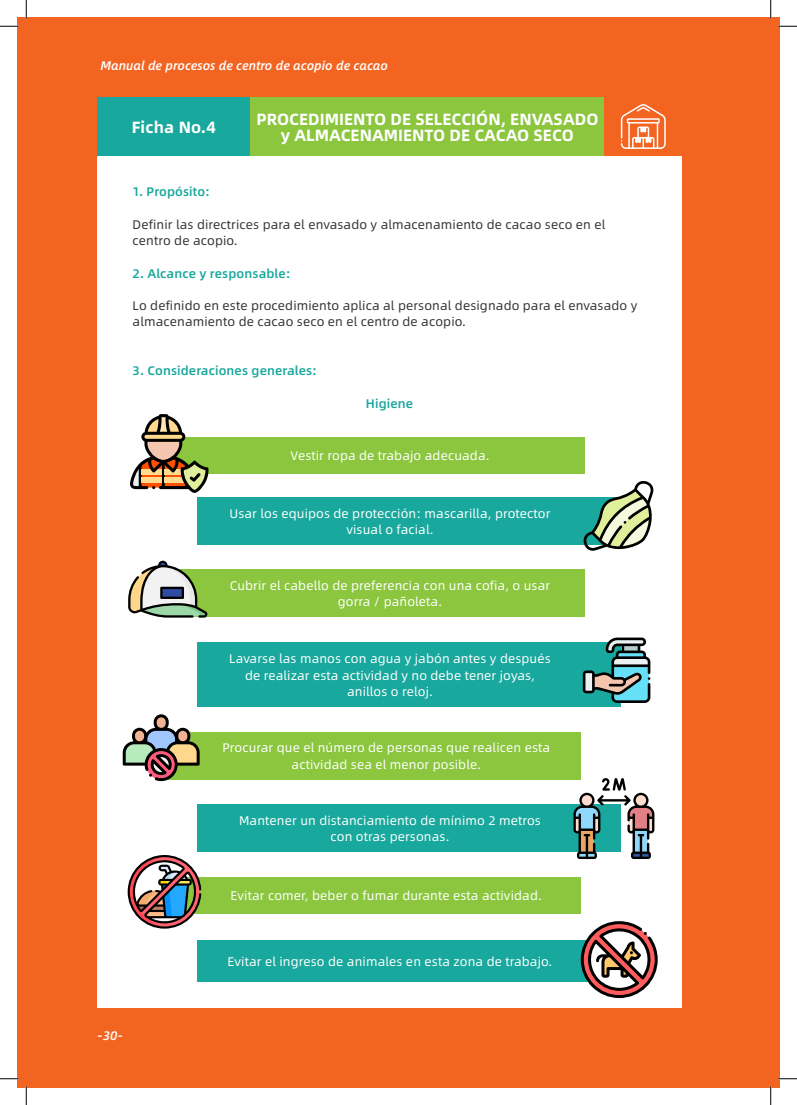
<style>
.page{position:relative;width:797px;height:1105px;background:#fff}
.page>*{position:absolute;margin:0;border:0;box-sizing:border-box;transform-origin:0 0}
.t1{font:700 16.25px/16.2px "Alibaba Sans";color:#fff;text-align:center}
.t2{font:12.5px/16.2px "Alibaba Sans";letter-spacing:.01em;color:#fff;text-align:center}
.t3{font:12.5px/16.2px "Alibaba Sans";letter-spacing:.01em;color:#313232}
.t4{font:italic 500 12.5px "Alibaba Sans";letter-spacing:.01em;color:#fff}
.t5{font:500 12.5px "Alibaba Sans";letter-spacing:.01em;color:#19a89d}
</style>
<div class="page">
<div style="left:17px;top:17px;width:753px;height:1070px;background:#f36421"></div>
<div style="left:97px;top:97px;width:585px;height:911px;background:#fff"></div>
<div style="left:97px;top:97px;width:153px;height:59px;background:#19a89d"></div>
<div style="left:250px;top:97px;width:354px;height:59px;background:#8bc63e"></div>
<div style="left:604px;top:93px;width:82px;height:63px;background:#f36421"></div>
<svg style="left:621px;top:104px;width:44px;height:45px"></svg>
<div style="left:175px;top:437px;width:409px;height:36px;background:#8bc63e"></div>
<div style="left:197px;top:498px;width:424px;height:47px;background:#19a89d"></div>
<div style="left:161px;top:569px;width:423px;height:48px;background:#8bc63e"></div>
<svg style="left:130px;top:414px;width:78px;height:79px"></svg>
<svg style="left:128px;top:561px;width:79px;height:57px"></svg>
<svg style="left:583px;top:481px;width:70px;height:70px"></svg>
<div style="left:197px;top:642px;width:424px;height:64px;background:#19a89d"></div>
<svg style="left:583px;top:637px;width:67px;height:66px"></svg>
<div style="left:157px;top:732px;width:424px;height:47px;background:#8bc63e"></div>
<svg style="left:123px;top:714px;width:77px;height:67px"></svg>
<div style="left:197px;top:804px;width:424px;height:48px;background:#19a89d"></div>
<svg style="left:573px;top:778px;width:81px;height:81px"></svg>
<div style="left:171px;top:877px;width:409px;height:36px;background:#8bc63e"></div>
<svg style="left:128px;top:855px;width:73px;height:74px"></svg>
<div style="left:197px;top:940px;width:424px;height:42px;background:#19a89d"></div>
<svg style="left:580px;top:921px;width:77px;height:77px"></svg>
<div style="left:770px;top:17px;width:9px;height:1070px;background:#f36421"></div>
<svg style="left:0;top:25px;width:19px;height:2px"></svg>
<svg style="left:778px;top:25px;width:19px;height:2px"></svg>
<svg style="left:0;top:1078px;width:19px;height:1px"></svg>
<svg style="left:778px;top:1078px;width:19px;height:1px"></svg>
<svg style="left:25px;top:0;width:2px;height:19px"></svg>
<svg style="left:25px;top:1086px;width:2px;height:19px"></svg>
<svg style="left:770px;top:0;width:1px;height:19px"></svg>
<svg style="left:770px;top:1086px;width:1px;height:19px"></svg>
<p class="t4" style="left:100px;top:55px;width:289px">Manual de procesos de centro de acopio de cacao</p>
<p class="t4" style="left:99px;top:55px;width:289px">Manual de procesos de centro de acopio de cacao</p>
<h1 class="t1" style="left:132px;top:118px;width:86px">Ficha No.4</h1>
<h1 class="t1" style="left:256px;top:110px;width:343px">PROCEDIMIENTO DE SELECCIÓN, ENVASADO y ALMACENAMIENTO DE CACAO SECO</h1>
<p class="t5" style="left:133px;top:182px;width:79px">1. Propósito:</p>
<p class="t3" style="left:133px;top:216px;width:474px">Definir las directrices para el envasado y almacenamiento de cacao seco en el centro de acopio.</p>
<p class="t5" style="left:133px;top:263px;width:160px">2. Alcance y responsable:</p>
<p class="t3" style="left:133px;top:297px;width:506px">Lo definido en este procedimiento aplica al personal designado para el envasado y almacenamiento de cacao seco en el centro de acopio.</p>
<p class="t5" style="left:133px;top:361px;width:186px">3. Consideraciones generales:</p>
<p class="t5" style="left:366px;top:393px;width:49px">Higiene</p>
<p class="t2" style="left:290px;top:447px;width:201px">Vestir ropa de trabajo adecuada.</p>
<p class="t2" style="left:229px;top:505px;width:322px">Usar los equipos de protección: mascarilla, protector visual o facial.</p>
<p class="t2" style="left:230px;top:577px;width:322px">Cubrir el cabello de preferencia con una cofia, o usar gorra / pañoleta.</p>
<p class="t2" style="left:229px;top:650px;width:323px">Lavarse las manos con agua y jabón antes y después de realizar esta actividad y no debe tener joyas, anillos o reloj.</p>
<p class="t2" style="left:222px;top:739px;width:329px">Procurar que el número de personas que realicen esta actividad sea el menor posible.</p>
<p class="t2" style="left:239px;top:811px;width:303px">Mantener un distanciamiento de mínimo 2 metros con otras personas.</p>
<p class="t2" style="left:230px;top:887px;width:313px">Evitar comer, beber o fumar durante esta actividad.</p>
<p class="t4" style="left:97px;top:1025px;width:27px">-30-</p>
<p class="t4" style="left:95px;top:1025px;width:27px">-30-</p>
<p class="t2" style="left:227px;top:953px;width:326px">Evitar el ingreso de animales en esta zona de trabajo.</p>
</div>
